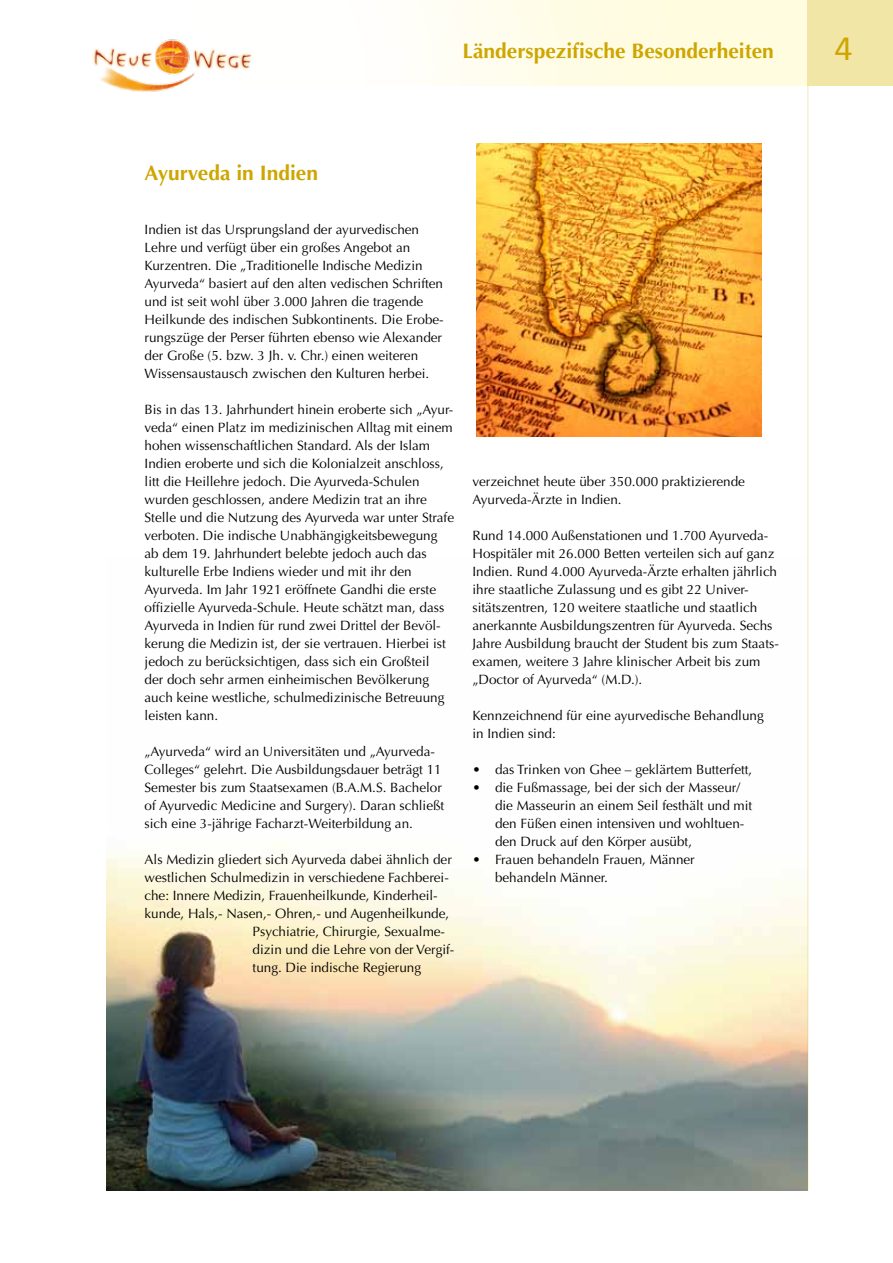
<style>
.page{position:relative;width:893px;height:1263px;background:#fff}
.page>*{position:absolute;margin:0;border:0;box-sizing:border-box;transform-origin:0 0}
.t1{font:36px "Calibri";color:#cea600}
.t2{font:700 21px "Optima";color:#cea600}
.t3{font:13.5px/18px "Optima";color:#000}
</style>
<div class="page">
<img style="left:107px;top:849px;width:700px;height:342px">
<div style="left:808px;top:0;width:85px;height:85px;background:#f2e6a7"></div>
<img style="left:476px;top:144px;width:285px;height:293px">
<hr style="left:808px;top:85px;width:1px;height:1106px;background:#cea600">
<img style="left:92px;top:39px;width:161px;height:53px">
<h2 class="t2" style="left:463px;top:38px;width:313px">Länderspezifische Besonderheiten</h2>
<h1 class="t1" style="left:834px;top:26px;width:20px">4</h1>
<h2 class="t2" style="left:145px;top:161px;width:175px">Ayurveda in Indien</h2>
<p class="t3" style="left:145px;top:221px;width:301px">Indien ist das Ursprungsland der ayurvedischen Lehre und verfügt über ein großes Angebot an Kurzentren. Die „Traditionelle Indische Medizin Ayurveda“ basiert auf den alten vedischen Schriften und ist seit wohl über 3.000 Jahren die tragende Heilkunde des indischen Subkontinents. Die Erobe&shy;rungszüge der Perser führten ebenso wie Alexander der Große (5. bzw. 3 Jh. v. Chr.) einen weiteren Wissensaustausch zwischen den Kulturen herbei.</p>
<p class="t3" style="left:145px;top:401px;width:311px">Bis in das 13. Jahrhundert hinein eroberte sich „Ayur&shy;veda“ einen Platz im medizinischen Alltag mit einem hohen wissenschaftlichen Standard. Als der Islam Indien eroberte und sich die Kolonialzeit anschloss, litt die Heillehre jedoch. Die Ayurveda-Schulen wurden geschlossen, andere Medizin trat an ihre Stelle und die Nutzung des Ayurveda war unter Strafe verboten. Die indische Unabhängigkeitsbewegung ab dem 19. Jahrhundert belebte jedoch auch das kulturelle Erbe Indiens wieder und mit ihr den Ayurveda. Im Jahr 1921 eröffnete Gandhi die erste offizielle Ayurveda-Schule. Heute schätzt man, dass Ayurveda in Indien für rund zwei Drittel der Bevöl&shy;kerung die Medizin ist, der sie vertrauen. Hierbei ist jedoch zu berücksichtigen, dass sich ein Großteil<br>der doch sehr armen einheimischen Bevölkerung auch keine westliche, schulmedizinische Betreuung leisten kann.</p>
<p class="t3" style="left:145px;top:743px;width:301px">„Ayurveda“ wird an Universitäten und „Ayurveda-Colleges“ gelehrt. Die Ausbildungsdauer beträgt 11<br>Semester bis zum Staatsexamen (B.A.M.S. Bachelor of Ayurvedic Medicine and Surgery). Daran schließt sich eine 3-jährige Facharzt-Weiterbildung an.</p>
<p class="t3" style="left:145px;top:850px;width:309px">Als Medizin gliedert sich Ayurveda dabei ähnlich der</p>
<p class="t3" style="left:145px;top:868px;width:306px">westlichen Schulmedizin in verschiedene Fachberei-</p>
<p class="t3" style="left:145px;top:886px;width:295px">che: Innere Medizin, Frauenheilkunde, Kinderheil-</p>
<p class="t3" style="left:145px;top:904px;width:306px">kunde, Hals,- Nasen,- Ohren,- und Augenheilkunde,</p>
<p class="t3" style="left:253px;top:922px;width:194px">Psychiatrie, Chirurgie, Sexualme-</p>
<p class="t3" style="left:253px;top:940px;width:203px">dizin und die Lehre von der Vergif-</p>
<p class="t3" style="left:253px;top:958px;width:170px">tung. Die indische Regierung</p>
<p class="t3" style="left:472px;top:472px;width:274px">verzeichnet heute über 350.000 praktizierende<br>Ayurveda-Ärzte in Indien.</p>
<p class="t3" style="left:472px;top:526px;width:308px">Rund 14.000 Außenstationen und 1.700 Ayurveda-Hospitäler mit 26.000 Betten verteilen sich auf ganz Indien. Rund 4.000 Ayurveda-Ärzte erhalten jährlich ihre staatliche Zulassung und es gibt 22 Univer&shy;sitätszentren, 120 weitere staatliche und staatlich anerkannte Ausbildungszentren für Ayurveda. Sechs Jahre Ausbildung braucht der Student bis zum Staats&shy;examen, weitere 3 Jahre klinischer Arbeit bis zum „Doctor of Ayurveda“ (M.D.).</p>
<p class="t3" style="left:472px;top:706px;width:293px">Kennzeichnend für eine ayurvedische Behandlung in Indien sind:</p>
<p class="t3" style="left:472px;top:760px;width:281px">• das Trinken von Ghee – geklärtem Butterfett,</p>
<p class="t3" style="left:495px;top:778px;width:259px;text-indent:-23px">• die Fußmassage, bei der sich der Masseur/ die Masseurin an einem Seil festhält und mit den Füßen einen intensiven und wohltuen&shy;den Druck auf den Körper ausübt,</p>
<p class="t3" style="left:495px;top:850px;width:201px;text-indent:-23px">• Frauen behandeln Frauen, Männer behandeln Männer.</p>
</div>
